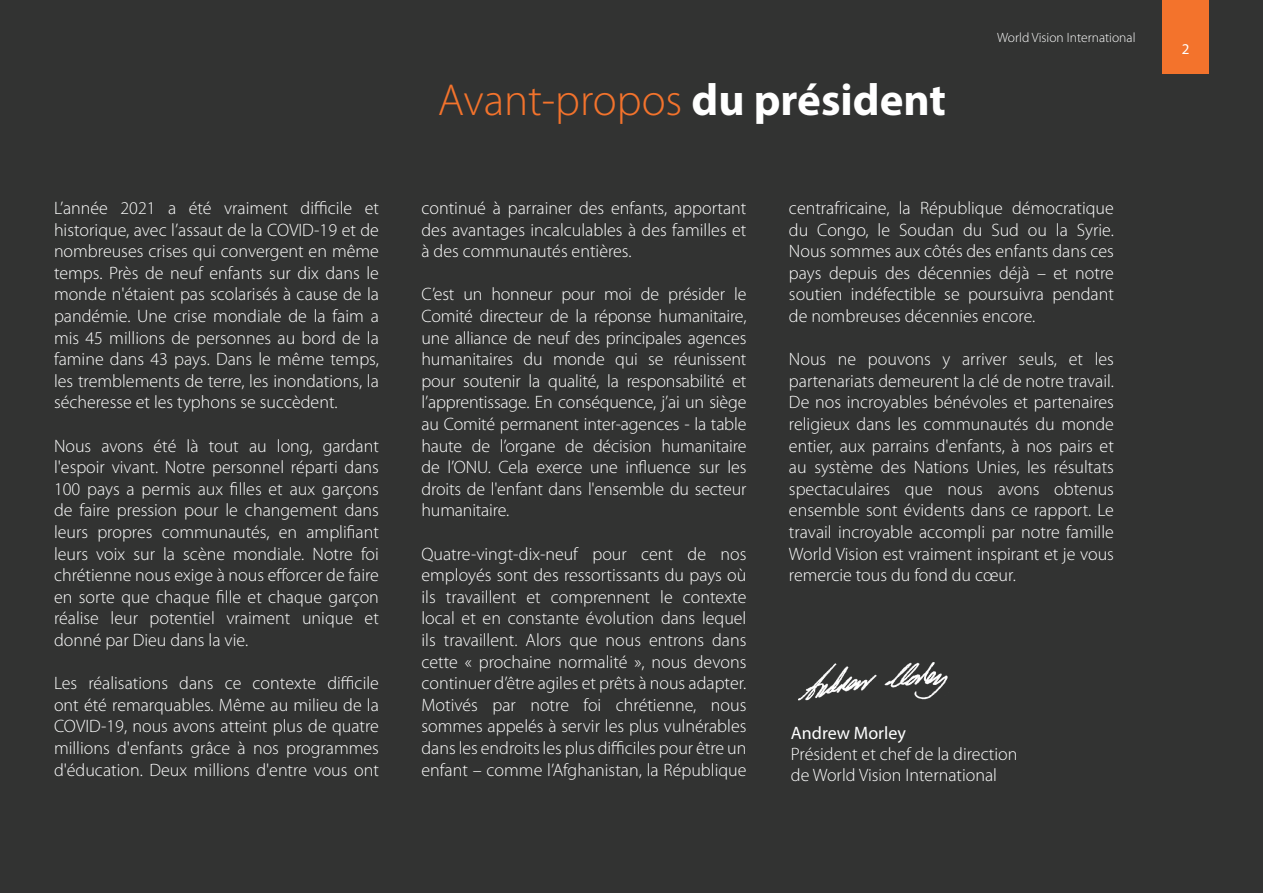
<style>
.page{position:relative;width:1263px;height:893px;background:#323332}
.page>*{position:absolute;margin:0;border:0;box-sizing:border-box;transform-origin:0 0}
.t1{font:300 45px "Myriad Pro";color:#f3732c}
.t2{font:300 18px/21.6px "Myriad Pro";color:#fff;text-align:justify}
.t3{font:18px "Myriad Pro";color:#fff}
.t4{font:15px "Myriad Pro";color:#fff}
.t5{font:300 13.5px "Myriad Pro";color:#fff}
.s1{font-weight:700;color:#fff}
</style>
<div class="page">
<div style="left:1162px;top:0;width:47px;height:73px;background:#f3732c"></div>
<img style="left:798px;top:662px;width:150px;height:39px">
<p class="t2" style="left:54px;top:197px;width:326px">L’année 2021 a été vraiment difficile et historique, avec l’assaut de la COVID-19 et de nombreuses crises qui convergent en même temps. Près de neuf enfants sur dix dans le monde n'étaient pas scolarisés à cause de la pandémie. Une crise mondiale de la faim a mis 45 millions de personnes au bord de la famine dans 43 pays. Dans le même temps, les tremblements de terre, les inondations, la sécheresse et les typhons se succèdent.</p>
<p class="t2" style="left:54px;top:435px;width:326px">Nous avons été là tout au long, gardant l'espoir vivant. Notre personnel réparti dans 100 pays a permis aux filles et aux garçons de faire pression pour le changement dans leurs propres communautés, en amplifiant leurs voix sur la scène mondiale. Notre foi chrétienne nous exige à nous efforcer de faire en sorte que chaque fille et chaque garçon réalise leur potentiel vraiment unique et donné par Dieu dans la vie.</p>
<p class="t2" style="left:54px;top:673px;width:326px">Les réalisations dans ce contexte difficile ont été remarquables. Même au milieu de la COVID-19, nous avons atteint plus de quatre millions d'enfants grâce à nos programmes d'éducation. Deux millions d'entre vous ont</p>
<h1 class="t1" style="left:438px;top:75px;width:510px">Avant-propos <span class="s1">du président</span></h1>
<p class="t5" style="left:997px;top:30px;width:140px">World Vision International</p>
<p class="t2" style="left:421px;top:197px;width:326px">continué à parrainer des enfants, apportant des avantages incalculables à des familles et à des communautés entières.</p>
<p class="t2" style="left:421px;top:284px;width:326px">C’est un honneur pour moi de présider le Comité directeur de la réponse humanitaire, une alliance de neuf des principales agences humanitaires du monde qui se réunissent pour soutenir la qualité, la responsabilité et l’apprentissage. En conséquence, j’ai un siège au Comité permanent inter-agences - la table haute de l’organe de décision humanitaire de l’ONU. Cela exerce une influence sur les droits de l'enfant dans l'ensemble du secteur humanitaire.</p>
<p class="t2" style="left:421px;top:543px;width:326px">Quatre-vingt-dix-neuf pour cent de nos employés sont des ressortissants du pays où ils travaillent et comprennent le contexte local et en constante évolution dans lequel ils travaillent. Alors que nous entrons dans cette « prochaine normalité », nous devons continuer d’être agiles et prêts à nous adapter.<br>Motivés par notre foi chrétienne, nous sommes appelés à servir les plus vulnérables dans les endroits les plus difficiles pour être un enfant – comme l’Afghanistan, la République</p>
<p class="t2" style="left:789px;top:197px;width:326px">centrafricaine, la République démocratique du Congo, le Soudan du Sud ou la Syrie.<br>Nous sommes aux côtés des enfants dans ces pays depuis des décennies déjà – et notre soutien indéfectible se poursuivra pendant de nombreuses décennies encore.</p>
<p class="t2" style="left:789px;top:349px;width:326px">Nous ne pouvons y arriver seuls, et les partenariats demeurent la clé de notre travail.<br>De nos incroyables bénévoles et partenaires religieux dans les communautés du monde entier, aux parrains d'enfants, à nos pairs et au système des Nations Unies, les résultats spectaculaires que nous avons obtenus ensemble sont évidents dans ce rapport. Le travail incroyable accompli par notre famille World Vision est vraiment inspirant et je vous remercie tous du fond du cœur.</p>
<p class="t3" style="left:791px;top:722px;width:117px">Andrew Morley</p>
<p class="t2" style="left:791px;top:744px;width:228px;line-height:21px">Président et chef de la direction de World Vision International</p>
<p class="t4" style="left:1182px;top:40px;width:9px">2</p>
</div>
